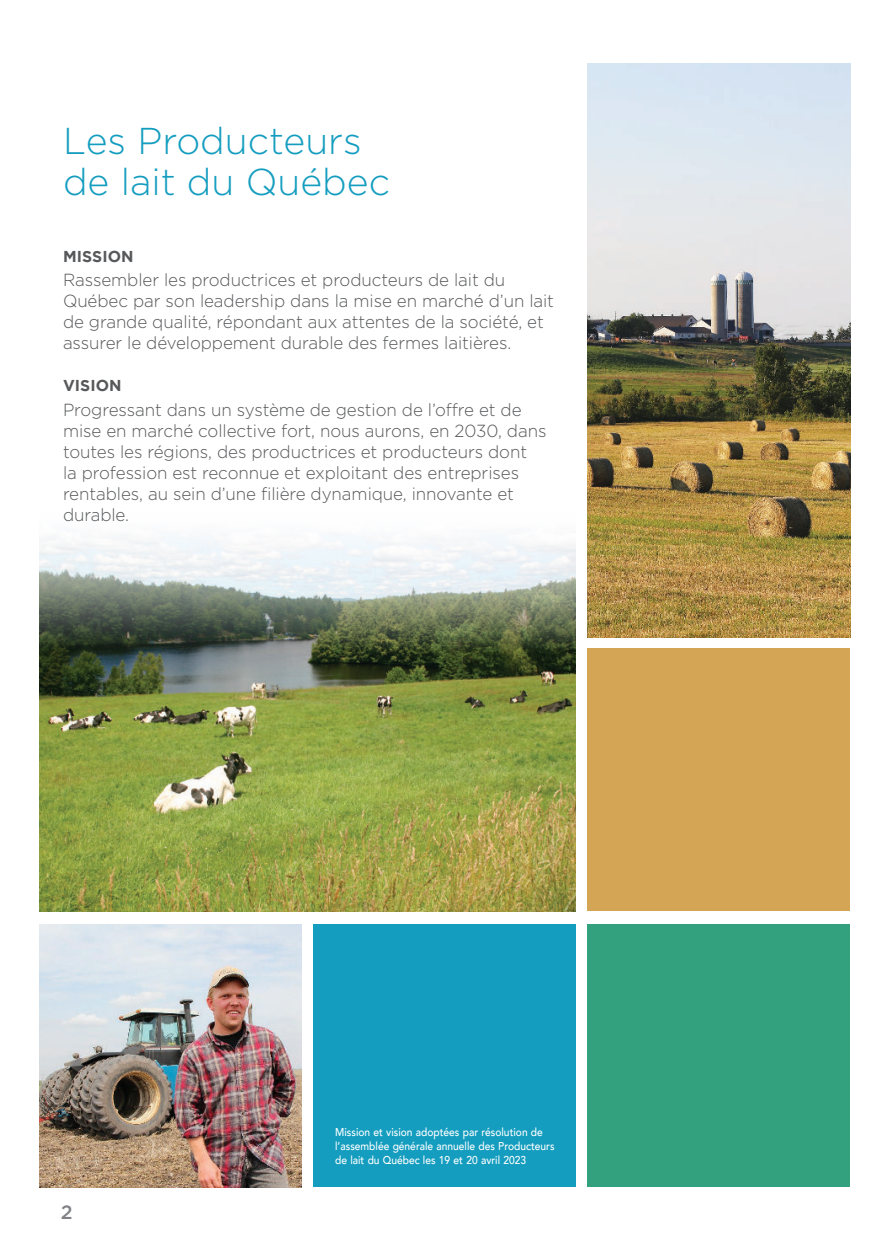
<style>
.page{position:relative;width:882px;height:1260px;background:#fff}
.page>*{position:absolute;margin:0;border:0;box-sizing:border-box;transform-origin:0 0}
.t1{font:300 37.45px/40.2px "Gotham";color:#149dbf}
.t2{font:500 19.25px "Gotham";color:#808285}
.t3{font:300 17.5px/21px "Gotham";letter-spacing:-.005em;color:#57585a}
.t4{font:700 15.75px "Gotham";letter-spacing:.005em;color:#57585a}
.t5{font:500 11.38px/14px "Avenir";color:#fff;scale:.9 1}
</style>
<div class="page">
<img style="left:39px;top:535px;width:537px;height:376px">
<img style="left:39px;top:925px;width:262px;height:262px">
<img style="left:588px;top:63px;width:262px;height:575px">
<div style="left:313px;top:925px;width:263px;height:262px;background:#149dbf"></div>
<div style="left:588px;top:925px;width:262px;height:262px;background:#33a17e"></div>
<div style="left:588px;top:649px;width:262px;height:262px;background:#d3a555"></div>
<h1 class="t1" style="left:63px;top:121px;width:329px">Les Producteurs de lait du Québec</h1>
<p class="t4" style="left:63px;top:250px;width:72px">MISSION</p>
<p class="t3" style="left:63px;top:270px;width:493px">Rassembler les productrices et producteurs de lait du Québec par son leadership dans la mise en marché d’un lait de grande qualité, répondant aux attentes de la société, et assurer le développement durable des fermes laitières.</p>
<p class="t4" style="left:63px;top:379px;width:60px">VISION</p>
<p class="t3" style="left:63px;top:399px;width:485px">Progressant dans un système de gestion de l’offre et de mise en marché collective fort, nous aurons, en 2030, dans toutes les régions, des productrices et producteurs dont<br>la profession est reconnue et exploitant des entreprises rentables, au sein d’une filière dynamique, innovante et durable.</p>
<p class="t2" style="left:61px;top:1203px;width:13px">2</p>
<p class="t5" style="left:335px;top:1127px;width:245px">Mission et vision adoptées par résolution de l’assemblée générale annuelle des Producteurs de lait du Québec les 19 et 20 avril 2023</p>
</div>
